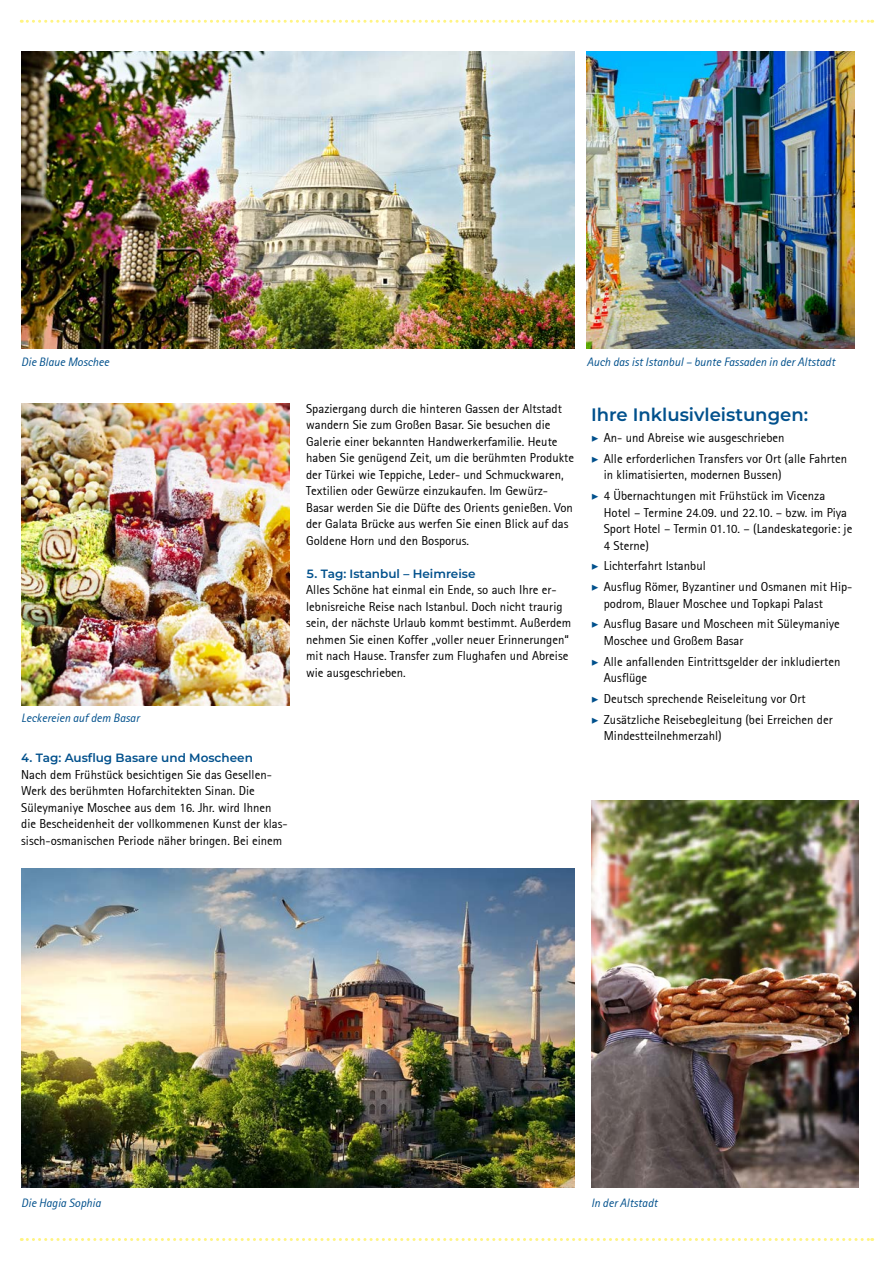
<style>
.page{position:relative;width:893px;height:1263px;background:#fff}
.page>*{position:absolute;margin:0;border:0;box-sizing:border-box;transform-origin:0 0}
.t1{font:600 18px "Montserrat";color:#00508c}
.t2{font:12.75px/16.5px "Rotis Sans Serif";color:#000}
.t3{font:italic 12px "Rotis Sans Serif";color:#00508c}
.t4{font:600 12px "Montserrat";color:#00508c}
.s1{font-family:"Minion Pro";font-weight:700;font-style:italic;color:#00508c}
</style>
<div class="page">
<svg style="left:21px;top:20px;width:852px;height:3px"></svg>
<svg style="left:21px;top:1238px;width:852px;height:3px"></svg>
<img style="left:21px;top:404px;width:268px;height:301px">
<img style="left:587px;top:51px;width:268px;height:298px">
<img style="left:21px;top:51px;width:553px;height:298px">
<img style="left:591px;top:800px;width:268px;height:387px">
<img style="left:21px;top:869px;width:553px;height:318px">
<p class="t3" style="left:21px;top:354px;width:89px">Die Blaue Moschee</p>
<p class="t3" style="left:587px;top:354px;width:250px">Auch das ist Istanbul – bunte Fassaden in der Altstadt</p>
<p class="t3" style="left:21px;top:711px;width:120px">Leckereien auf dem Basar</p>
<p class="t4" style="left:21px;top:749px;width:233px">4. Tag: Ausflug Basare und Moscheen</p>
<p class="t2" style="left:21px;top:766px;width:268px">Nach dem Frühstück besichtigen Sie das Gesellen-Werk des berühmten Hofarchitekten Sinan. Die Süleymaniye Moschee aus dem 16. Jhr. wird Ihnen die Bescheidenheit der vollkommenen Kunst der klas&shy;sisch-osmanischen Periode näher bringen. Bei einem</p>
<p class="t2" style="left:306px;top:400px;width:269px">Spaziergang durch die hinteren Gassen der Altstadt wandern Sie zum Großen Basar. Sie besuchen die Galerie einer bekannten Handwerkerfamilie. Heute haben Sie genügend Zeit, um die berühmten Produkte der Türkei wie Teppiche, Leder- und Schmuckwaren, Textilien oder Gewürze einzukaufen. Im Gewürz-Basar werden Sie die Düfte des Orients genießen. Von der Galata Brücke aus werfen Sie einen Blick auf das Goldene Horn und den Bosporus.</p>
<p class="t4" style="left:306px;top:565px;width:171px">5. Tag: Istanbul – Heimreise</p>
<p class="t2" style="left:306px;top:582px;width:267px">Alles Schöne hat einmal ein Ende, so auch Ihre er&shy;lebnisreiche Reise nach Istanbul. Doch nicht traurig sein, der nächste Urlaub kommt bestimmt. Außerdem nehmen Sie einen Koffer „voller neuer Erinnerungen“ mit nach Hause. Transfer zum Flughafen und Abreise wie ausgeschrieben.</p>
<h1 class="t1" style="left:591px;top:402px;width:219px">Ihre Inklusivleistungen:</h1>
<p class="t2" style="left:591px;top:427px;width:258px;line-height:20.7px"><span class="s1">▶</span> An- und Abreise wie ausgeschrieben<br><span class="s1">▶</span> Alle erforderlichen Transfers vor Ort (alle Fahrten</p>
<p class="t2" style="left:591px;top:465px;width:236px;line-height:20.7px;text-indent:13px">in klimatisierten, modernen Bussen)<br><span class="s1">▶</span> 4 Übernachtungen mit Frühstück im Vicenza</p>
<p class="t2" style="left:604px;top:504px;width:250px">Hotel – Termine 24.09. und 22.10. – bzw. im Piya<br>Sport Hotel – Termin 01.10. – (Landeskategorie: je<br>4 Sterne)</p>
<p class="t2" style="left:591px;top:556px;width:263px;line-height:20.7px"><span class="s1">▶</span> Lichterfahrt Istanbul<br><span class="s1">▶</span> Ausflug Römer, Byzantiner und Osmanen mit Hip-</p>
<p class="t2" style="left:591px;top:593px;width:250px;line-height:20.7px;text-align:center">podrom, Blauer Moschee und Topkapi Palast<br><span class="s1">▶</span> Ausflug Basare und Moscheen mit Süleymaniye</p>
<p class="t2" style="left:591px;top:630px;width:251px;line-height:20.7px;text-indent:13px">Moschee und Großem Basar<br><span class="s1">▶</span> Alle anfallenden Eintrittsgelder der inkludierten</p>
<p class="t2" style="left:591px;top:667px;width:243px;line-height:20.7px;text-indent:13px">Ausflüge<br><span class="s1">▶</span> Deutsch sprechende Reiseleitung vor Ort<br><span class="s1">▶</span> Zusätzliche Reisebegleitung (bei Erreichen der</p>
<p class="t2" style="left:604px;top:728px;width:120px">Mindestteilnehmerzahl)</p>
<p class="t3" style="left:21px;top:1196px;width:81px">Die Hagia Sophia</p>
<p class="t3" style="left:591px;top:1195px;width:68px">In der Altstadt</p>
</div>
